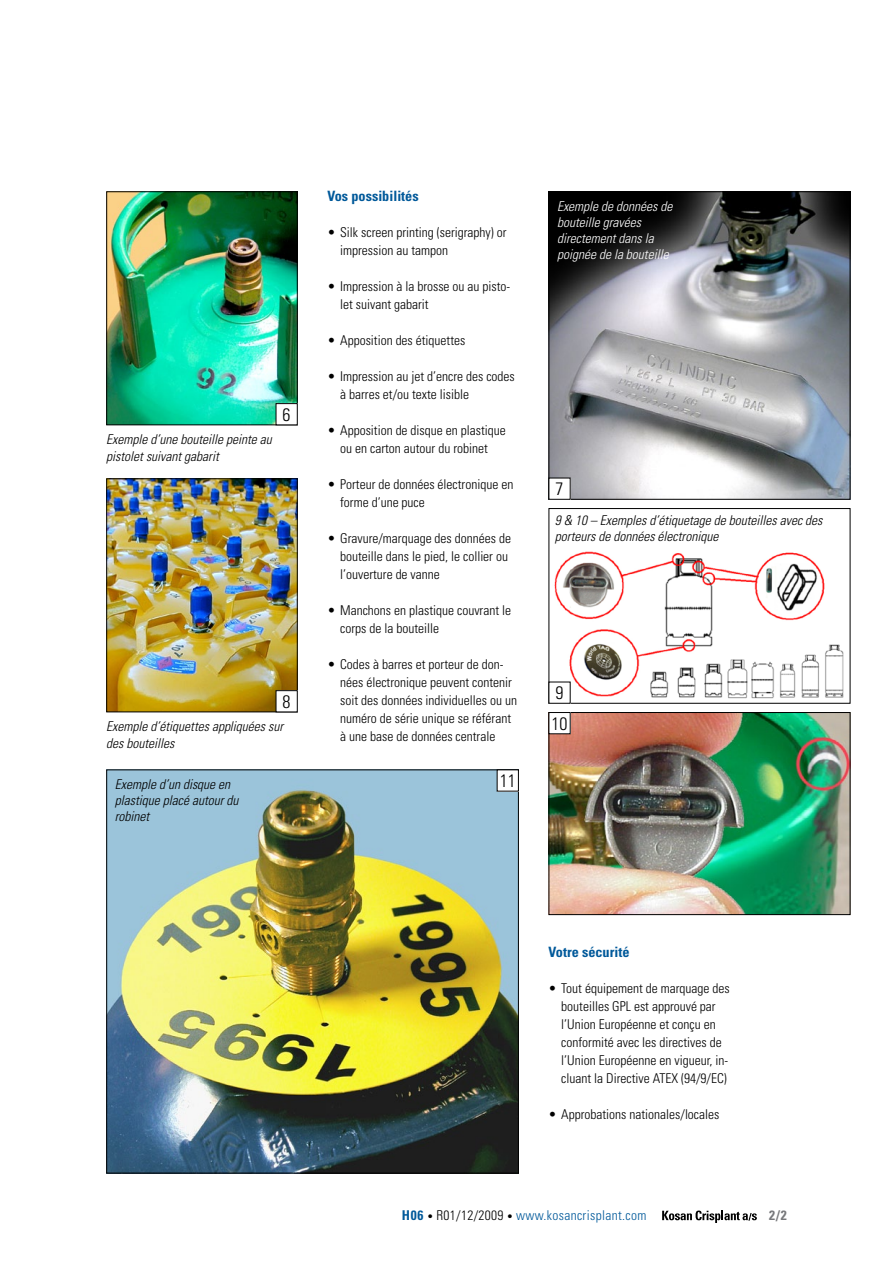
<style>
.page{position:relative;width:893px;height:1263px;background:#fff}
.page>*{position:absolute;margin:0;border:0;box-sizing:border-box;transform-origin:0 0}
.t1{font:300 condensed 18px "Univers";color:#000}
.NormalHeading{font:700 condensed 14.25px "Univers";color:#00599a}
.NormalBulletList{font:300 condensed 13.5px/18px "Univers";color:#000}
.PictureText__M{font:italic 300 condensed 13.5px/16.2px "Univers";color:#000}
.PictureText__M-2{font:italic 300 condensed 13.5px/16.2px "Univers";color:#fff}
.t2{font:300 condensed 13.5px "Univers";letter-spacing:.025em;color:#00599a}
.t3{font:700 condensed 13.5px "Univers";color:#77787b}
.s1{font-weight:700}
.s2{font-size:10.5px;color:#000}
.s3{color:#000}
</style>
<div class="page">
<svg style="left:662px;top:1210px;width:95px;height:13px"></svg>
<img style="left:108px;top:771px;width:409px;height:400px">
<img style="left:551px;top:193px;width:297px;height:305px">
<div style="left:549px;top:191px;width:301px;height:309px;border:1px solid #000"></div>
<img style="left:108px;top:193px;width:188px;height:230px">
<div style="left:106px;top:191px;width:192px;height:234px;border:1px solid #000"></div>
<img style="left:108px;top:480px;width:188px;height:230px">
<div style="left:106px;top:478px;width:192px;height:234px;border:1px solid #000"></div>
<img style="left:551px;top:714px;width:297px;height:199px">
<div style="left:549px;top:712px;width:301px;height:203px;border:1px solid #000"></div>
<img style="left:551px;top:551px;width:293px;height:148px">
<div style="left:549px;top:508px;width:301px;height:196px;border:1px solid #000"></div>
<div style="left:276px;top:404px;width:21px;height:21px;background:#fff"></div>
<div style="left:276px;top:403px;width:22px;height:22px;border:1px solid #000"></div>
<div style="left:549px;top:478px;width:21px;height:21px;background:#fff"></div>
<div style="left:276px;top:691px;width:21px;height:21px;background:#fff"></div>
<div style="left:276px;top:690px;width:22px;height:22px;border:1px solid #000"></div>
<div style="left:549px;top:682px;width:21px;height:21px;background:#fff"></div>
<div style="left:549px;top:712px;width:21px;height:22px;background:#fff"></div>
<div style="left:497px;top:770px;width:21px;height:21px;background:#fff"></div>
<div style="left:497px;top:769px;width:22px;height:22px;border:1px solid #000"></div>
<p class="PictureText__M" style="left:106px;top:432px;width:167px">Exemple d’une bouteille peinte au pistolet suivant gabarit</p>
<p class="t1" style="left:283px;top:403px;width:9px">6</p>
<p class="t1" style="left:283px;top:690px;width:9px">8</p>
<p class="PictureText__M" style="left:106px;top:719px;width:178px">Exemple d’étiquettes appliquées sur des bouteilles</p>
<p class="PictureText__M" style="left:115px;top:776px;width:125px">Exemple d’un disque en plastique placé autour du robinet</p>
<p class="NormalHeading" style="left:327px;top:187px;width:93px">Vos possibilités</p>
<p class="NormalBulletList" style="left:340px;top:224px;width:168px;text-indent:-13px">• Silk screen printing (serigraphy) or impression au tampon</p>
<p class="NormalBulletList" style="left:340px;top:278px;width:172px;text-indent:-13px">• Impression à la brosse ou au pisto&shy;let suivant gabarit</p>
<p class="NormalBulletList" style="left:327px;top:332px;width:139px">• Apposition des étiquettes</p>
<p class="NormalBulletList" style="left:340px;top:368px;width:176px;text-indent:-13px">• Impression au jet d’encre des codes à barres et/ou texte lisible</p>
<p class="NormalBulletList" style="left:327px;top:422px;width:180px;text-align:center">• Apposition de disque en plastique ou en carton autour du robinet</p>
<p class="NormalBulletList" style="left:340px;top:476px;width:175px;text-indent:-13px">• Porteur de données électronique en forme d’une puce</p>
<p class="NormalBulletList" style="left:340px;top:530px;width:172px;text-indent:-13px">• Gravure/marquage des données de bouteille dans le pied, le collier ou l’ouverture de vanne</p>
<p class="NormalBulletList" style="left:340px;top:602px;width:172px;text-indent:-13px">• Manchons en plastique couvrant le corps de la bouteille</p>
<p class="NormalBulletList" style="left:340px;top:656px;width:178px;text-indent:-13px">• Codes à barres et porteur de don&shy;nées électronique peuvent contenir soit des données individuelles ou un numéro de série unique se référant à une base de données centrale</p>
<p class="t1" style="left:500px;top:770px;width:17px">11</p>
<p class="PictureText__M-2" style="left:557px;top:198px;width:117px">Exemple de données de bouteille gravées directement dans la poignée de la bouteille</p>
<p class="t1" style="left:556px;top:478px;width:9px">7</p>
<p class="PictureText__M" style="left:555px;top:512px;width:269px">9 &amp; 10 – Exemples d’étiquetage de bouteilles avec des porteurs de données électronique</p>
<p class="t1" style="left:556px;top:682px;width:9px">9</p>
<p class="t1" style="left:552px;top:712px;width:17px">10</p>
<p class="NormalHeading" style="left:549px;top:943px;width:83px">Votre sécurité</p>
<p class="NormalBulletList" style="left:561px;top:980px;width:170px;text-indent:-13px">• Tout équipement de marquage des bouteilles GPL est approuvé par l’Union Européenne et conçu en conformité avec les directives de l’Union Européenne en vigueur, in&shy;cluant la Directive ATEX (94/9/EC)</p>
<p class="NormalBulletList" style="left:549px;top:1106px;width:172px">• Approbations nationales/locales</p>
<p class="t2" style="left:402px;top:1207px;width:246px"><span class="s1">H06</span> <span class="s2">•</span> <span class="s3">R01/12/2009</span> <span class="s2">•</span> www.kosancrisplant.com</p>
<p class="t3" style="left:769px;top:1207px;width:19px">2/2</p>
</div>
